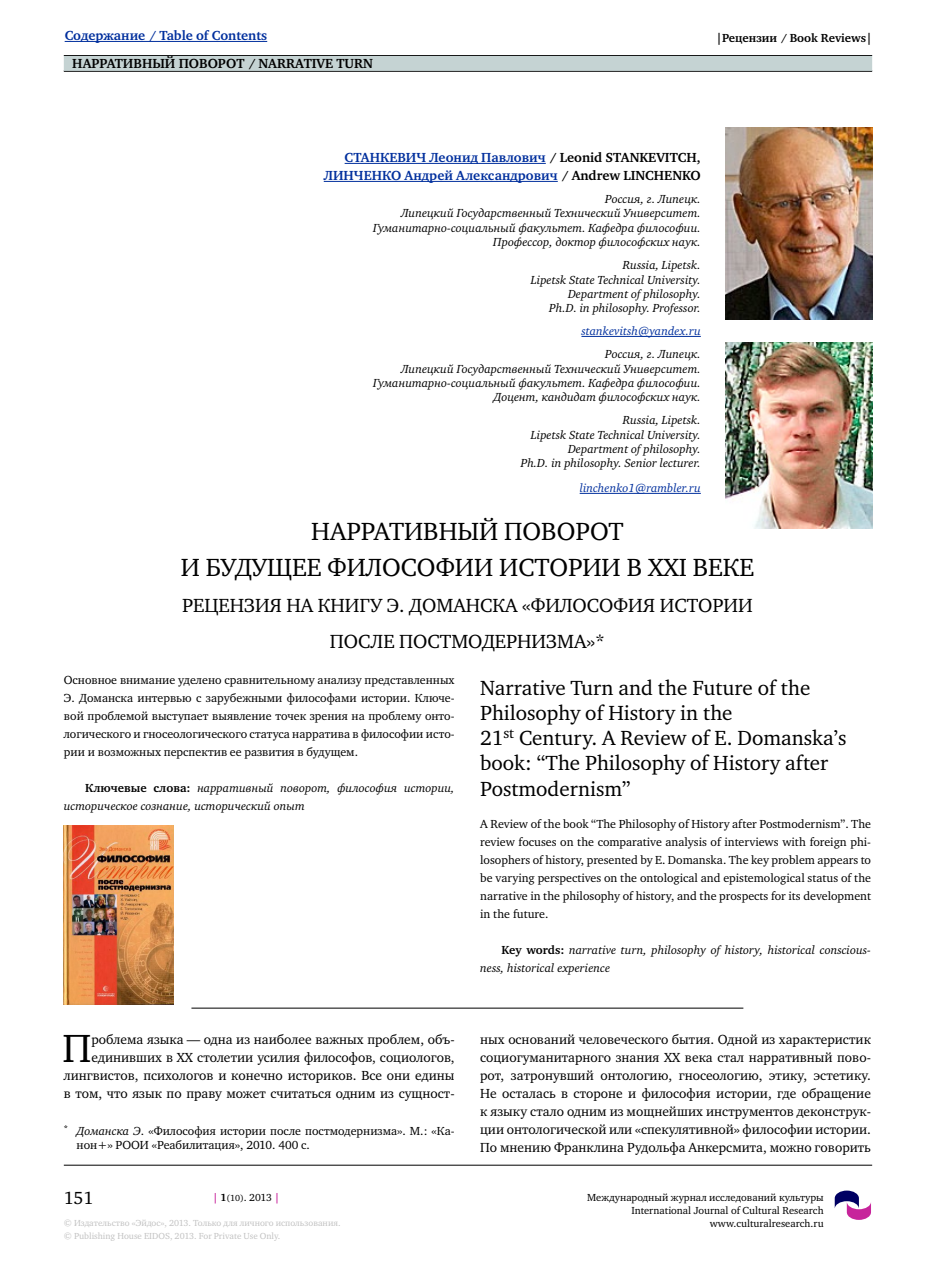
<style>
.page{position:relative;width:936px;height:1276px;background:#fff}
.page>*{position:absolute;margin:0;border:0;box-sizing:border-box;transform-origin:0 0}
.t1{font:40.35px "Charter C";color:#000}
.t2{font:25.5px/36px "Charter C";letter-spacing:.085em;color:#000}
.t3{font:21px/25.2px "Charter C";color:#000}
.t4{font:19.5px/36px "Charter C";letter-spacing:.14em;color:#000}
.t5{font:18px "Charter C";color:#000}
.t6{font:13.5px/18px "Charter C";color:#000;text-align:right}
.t7{font:700 13.5px/18px "Charter C";color:#002f9d;text-align:right}
.t8{font:700 13.5px "Charter C";color:#000}
.t9{font:12px/18px "Charter C";color:#000;text-align:justify}
.t10{font:italic 12px/14.4px "Charter C";color:#000;text-align:right}
.t11{font:italic 12px "Charter C";color:#002f9d}
.t12{font:700 12px "Charter C";color:#000}
.t13{font:10.5px/12.6px "Charter C";color:#000;text-align:right}
.t14{font:9px/12.8px "Charter C";color:#c2c2c2}
.s1{color:#000}
.s2{font-weight:700;font-style:normal}
.s3{font-style:italic}
.s4{font-weight:700;color:#c7249b}
.s5{font-weight:700}
.s6{font-size:9px}
</style>
<div class="page">
<hr style="left:64px;top:1165px;width:808px;height:1px;background:#000">
<svg style="left:834px;top:1190px;width:37px;height:30px"></svg>
<hr style="left:64px;top:70px;width:808px;height:2px;background:#000">
<hr style="left:65px;top:41px;width:202px;height:1px;background:#002f9d">
<hr style="left:64px;top:55px;width:808px;height:1px;background:#000">
<div style="left:64px;top:56px;width:808px;height:15px;background:#c5d3d3"></div>
<hr style="left:344px;top:163px;width:201px;height:1px;background:#002f9d">
<hr style="left:324px;top:181px;width:233px;height:1px;background:#002f9d">
<hr style="left:581px;top:336px;width:119px;height:1px;background:#002f9d">
<hr style="left:579px;top:493px;width:121px;height:1px;background:#002f9d">
<hr style="left:191px;top:1008px;width:552px;height:1px;background:#000">
<img style="left:725px;top:128px;width:147px;height:192px">
<img style="left:725px;top:342px;width:147px;height:186px">
<img style="left:64px;top:825px;width:109px;height:180px">
<p class="t7" style="left:65px;top:27px;width:204px">Содержание / Table of Contents</p>
<p class="t8" style="left:72px;top:56px;width:301px">Нарративный поворот / Narrative Turn</p>
<p class="t12" style="left:716px;top:31px;width:158px">|Рецензии / Book Reviews|</p>
<p class="t7" style="left:324px;top:149px;width:378px">СТАНКЕВИЧ Леонид Павлович <span class="s1">/ Leonid STANKEVITCH,<br></span>ЛИНЧЕНКО Андрей Александрович <span class="s1">/ Andrew LINCHENKO</span></p>
<p class="t10" style="left:373px;top:192px;width:329px">Россия, г. Липецк.<br>Липецкий Государственный Технический Университет.<br>Гуманитарно-социальный факультет. Кафедра философии.<br>Профессор, доктор философских наук.</p>
<p class="t10" style="left:531px;top:258px;width:171px">Russia, Lipetsk.<br>Lipetsk State Technical University.<br>Department of philosophy.<br>Ph.D. in philosophy. Professor.</p>
<p class="t11" style="left:581px;top:324px;width:121px">stankevitsh@yandex.ru</p>
<p class="t10" style="left:373px;top:347px;width:329px">Россия, г. Липецк.<br>Липецкий Государственный Технический Университет.<br>Гуманитарно-социальный факультет. Кафедра философии.<br>Доцент, кандидат философских наук.</p>
<p class="t10" style="left:520px;top:413px;width:181px">Russia, Lipetsk.<br>Lipetsk State Technical University.<br>Department of philosophy.<br>Ph.D. in philosophy. Senior lecturer.</p>
<p class="t11" style="left:579px;top:481px;width:123px">linchenko1@rambler.ru</p>
<h2 class="t2" style="left:181px;top:514px;width:436px;text-indent:130px">Нарративный поворот и будущее философиии</h2>
<h2 class="t2" style="left:518px;top:550px;width:64px">стории</h2>
<h2 class="t2" style="left:626px;top:550px;width:129px">в XXI веке</h2>
<h3 class="t4" style="left:330px;top:588px;width:394px;text-indent:-148px">Рецензия на книгу Э. Доманска «Философия истории после постмодерни</h3>
<h3 class="t4" style="left:546px;top:624px;width:60px">зма»*</h3>
<p class="t9" style="left:64px;top:671px;width:392px">Основное внимание уделено сравнительному анализу представленных Э. Доманска интервью с зарубежными философами истории. Ключе&shy;вой проблемой выступает выявление точек зрения на проблему онто&shy;логического и гносеологического статуса нарратива в философии исто&shy;рии и возможных перспектив ее развития в будущем.</p>
<p class="t10" style="left:64px;top:779px;width:392px;line-height:18px;text-align:left;text-indent:21px"><span class="s2">Ключевые слова:</span> нарративный поворот, философия истории, историческое сознание, исторический опыт</p>
<h3 class="t3" style="left:480px;top:675px;width:368px">Narrative Turn and the Future of the<br>Philosophy of History in the<br>21<sup>st</sup> Century. A Review of E. Domanska’s book: “The Philosophy of History after<br>Postmodernism”</h3>
<p class="t9" style="left:480px;top:815px;width:392px">A Review of the book “The Philosophy of History after Postmodernism”. The review focuses on the comparative analysis of interviews with foreign phi&shy;losophers of history, presented by E. Domanska. The key problem appears to be varying perspectives on the ontological and epistemological status of the narrative in the philosophy of history, and the prospects for its development in the future.</p>
<p class="t10" style="left:480px;top:941px;width:392px;line-height:18px;text-align:left;text-indent:21px"><span class="s2">Key words:</span> narrative turn, philosophy of history, historical conscious&shy;ness, historical experience</p>
<p class="t6" style="left:64px;top:1031px;width:392px">роблема языка — одна из наиболее важных проблем, объ&shy;единивших в XX столетии усилия философов, социологов, лингвистов, психологов и конечно историков. Все они едины в том, что язык по праву может считаться одним из сущност-</p>
<p class="t6" style="left:480px;top:1031px;width:392px;text-align:justify">ных оснований человеческого бытия. Одной из характеристик социогуманитарного знания ХХ века стал нарративный пово&shy;рот, затронувший онтологию, гносеологию, этику, эстетику.<br>Не осталась в стороне и философия истории, где обращение к языку стало одним из мощнейших инструментов деконструк&shy;ции онтологической или «спекулятивной» философии истории.<br>По мнению Франклина Рудольфа Анкерсмита, можно говорить</p>
<h1 class="t1" style="left:62px;top:1026px;width:28px">П</h1>
<p class="t9" style="left:77px;top:1123px;width:379px;line-height:14.4px;text-indent:-13px"><sup>*</sup> <span class="s3">Доманска Э</span>. «Философия истории после постмодернизма». М.: «Ка&shy;нон+» РООИ «Реабилитация», 2010. 400 с.</p>
<h3 class="t5" style="left:64px;top:1188px;width:31px">151</h3>
<p class="t13" style="left:587px;top:1191px;width:238px">Международный журнал исследований культуры<br>International Journal of Cultural Research www.culturalresearch.ru</p>
<p class="t13" style="left:213px;top:1191px;width:68px"><span class="s4">|</span> <span class="s5">1</span><span class="s6">(10)</span>. 2013 <span class="s4">|</span></p>
<p class="t14" style="left:64px;top:1217px;width:278px">© Издательство «Эйдос», 2013. Только для личного использования. © Publishing House EIDOS, 2013. For Private Use Only.</p>
</div>
